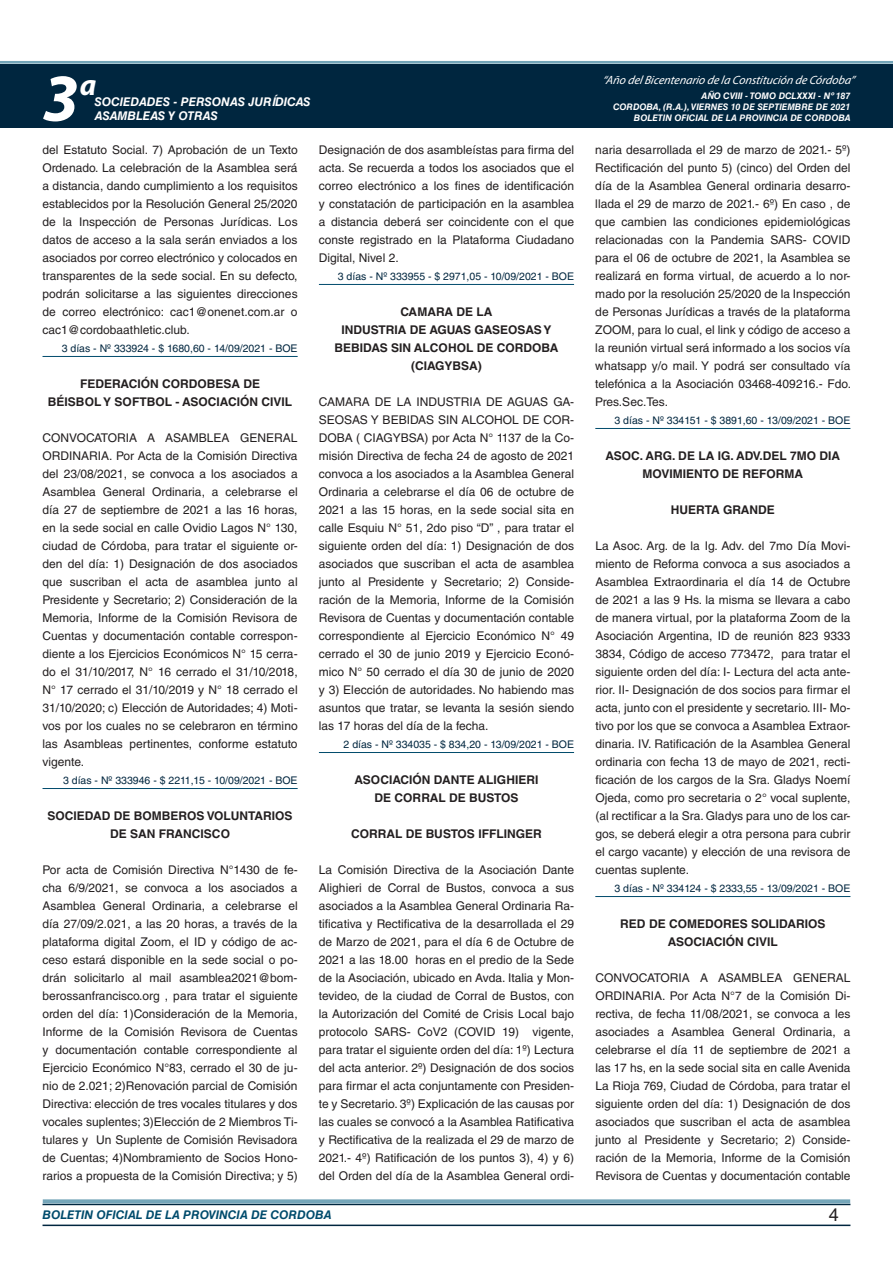
<style>
.page{position:relative;width:893px;height:1263px;background:#fff}
.page>*{position:absolute;margin:0;border:0;box-sizing:border-box;transform-origin:0 0}
.t1{font:italic 700 67.5px "Myriad Pro";color:#fff}
.t2{font:italic 700 30px "Myriad Pro";color:#fff}
.t3{font:18px "Helvetica LT Std";color:#231f20}
.t4{font:12px/18px "Helvetica LT Std";color:#231f20;text-align:justify}
.t5{font:700 12px/18px "Helvetica LT Std";color:#231f20}
.t6{font:italic 12px "Myriad Pro";color:#fff}
.t7{font:italic 700 12px "Helvetica LT Std";color:#fff}
.t8{font:italic 700 12px "Helvetica LT Std";color:#004b6c}
.t9{font:10.5px "Helvetica LT Std";color:#00263f}
.t10{font:italic 700 9px/10.8px "Helvetica LT Std";color:#fff;text-align:right}
</style>
<div class="page">
<div style="left:0;top:61px;width:893px;height:6px;background:#fff;opacity:.75"></div>
<div style="left:0;top:64px;width:893px;height:64px;background:#00263f"></div>
<hr style="left:43px;top:1224px;width:807px;height:2px;background:#00263f">
<div style="left:42px;top:1198px;width:809px;height:8px;background:#fff;opacity:.75"></div>
<hr style="left:43px;top:356px;width:255px;height:1px;background:#004b6c">
<hr style="left:43px;top:788px;width:255px;height:1px;background:#004b6c">
<hr style="left:319px;top:284px;width:255px;height:1px;background:#004b6c">
<hr style="left:319px;top:752px;width:255px;height:1px;background:#004b6c">
<hr style="left:595px;top:428px;width:255px;height:1px;background:#004b6c">
<hr style="left:595px;top:896px;width:255px;height:1px;background:#004b6c">
<h1 class="t1" style="left:43px;top:54px;width:38px">3</h1>
<h2 class="t2" style="left:80px;top:66px;width:18px">a</h2>
<p class="t7" style="left:95px;top:94px;width:217px">SOCIEDADES - PERSONAS JURÍDICAS</p>
<p class="t7" style="left:95px;top:109px;width:125px">ASAMBLEAS Y OTRAS</p>
<p class="t4" style="left:43px;top:141px;width:257px">del Estatuto Social. 7) Aprobación de un Texto Ordenado. La celebración de la Asamblea será a distancia, dando cumplimiento a los requisitos establecidos por la Resolución General 25/2020 de la Inspección de Personas Jurídicas. Los datos de acceso a la sala serán enviados a los asociados por correo electrónico y colocados en transparentes de la sede social. En su defecto, podrán solicitarse a las siguientes direcciones de correo electrónico: cac1@onenet.com.ar o cac1@cordobaathletic.club.</p>
<p class="t9" style="left:62px;top:342px;width:237px">3 días - Nº 333924 - $ 1680,60 - 14/09/2021 - BOE</p>
<p class="t5" style="left:80px;top:374px;width:65px">FEDERACIÓN</p>
<p class="t5" style="left:48px;top:374px;width:214px;text-indent:114px">CORDOBESA DE<br>BÉISBOL Y SOFTBOL - ASOCIACIÓN</p>
<p class="t5" style="left:262px;top:392px;width:32px">CIVIL</p>
<p class="t4" style="left:43px;top:429px;width:257px">CONVOCATORIA A ASAMBLEA GENERAL ORDINARIA. Por Acta de la Comisión Directiva del 23/08/2021, se convoca a los asociados a Asamblea General Ordinaria, a celebrarse el día 27 de septiembre de 2021 a las 16 horas, en la sede social en calle Ovidio Lagos N° 130, ciudad de Córdoba, para tratar el siguiente or&shy;den del día: 1) Designación de dos asociados que suscriban el acta de asamblea junto al Presidente y Secretario; 2) Consideración de la Memoria, Informe de la Comisión Revisora de Cuentas y documentación contable correspon&shy;diente a los Ejercicios Económicos N° 15 cerra&shy;do el 31/10/2017, N° 16 cerrado el 31/10/2018, N° 17 cerrado el 31/10/2019 y N° 18 cerrado el 31/10/2020; c) Elección de Autoridades; 4) Moti&shy;vos por los cuales no se celebraron en término las Asambleas pertinentes, conforme estatuto vigente.</p>
<p class="t9" style="left:63px;top:774px;width:236px">3 días - Nº 333946 - $ 2211,15 - 10/09/2021 - BOE</p>
<p class="t5" style="left:48px;top:806px;width:247px;text-align:center">SOCIEDAD DE BOMBEROS VOLUNTARIOS<br>DE SAN FRANCISCO</p>
<p class="t4" style="left:43px;top:861px;width:257px">Por acta de Comisión Directiva N°1430 de fe&shy;cha 6/9/2021, se convoca a los asociados a Asamblea General Ordinaria, a celebrarse el día 27/09/2.021, a las 20 horas, a través de la plataforma digital Zoom, el ID y código de ac&shy;ceso estará disponible en la sede social o po&shy;drán solicitarlo al mail asamblea2021@bom&shy;berossanfrancisco.org , para tratar el siguiente orden del día: 1)Consideración de la Memoria, Informe de la Comisión Revisora de Cuentas y documentación contable correspondiente al Ejercicio Económico N°83, cerrado el 30 de ju&shy;nio de 2.021; 2)Renovación parcial de Comisión Directiva: elección de tres vocales titulares y dos vocales suplentes; 3)Elección de 2 Miembros Ti&shy;tulares y Un Suplente de Comisión Revisadora de Cuentas; 4)Nombramiento de Socios Hono&shy;rarios a propuesta de la Comisión Directiva; y 5)</p>
<p class="t4" style="left:319px;top:141px;width:257px">Designación de dos asambleístas para firma del acta. Se recuerda a todos los asociados que el correo electrónico a los fines de identificación y constatación de participación en la asamblea a distancia deberá ser coincidente con el que conste registrado en la Plataforma Ciudadano Digital, Nivel 2.</p>
<p class="t9" style="left:338px;top:270px;width:238px">3 días - Nº 333955 - $ 2971,05 - 10/09/2021 - BOE</p>
<p class="t5" style="left:334px;top:302px;width:225px;text-align:center">CAMARA DE LA<br>IN DUSTRIA DE AGUAS GASEOSAS Y<br>BEBIDAS SIN ALCOHOL DE CORDOBA (CIAGYBSA)</p>
<p class="t4" style="left:319px;top:393px;width:257px">CAMARA DE LA INDUSTRIA DE AGUAS GA-SEOSAS Y BEBIDAS SIN ALCOHOL DE COR-DOBA ( CIAGYBSA) por Acta N° 1137 de la Co&shy;misión Directiva de fecha 24 de agosto de 2021 convoca a los asociados a la Asamblea General Ordinaria a celebrarse el día 06 de octubre de 2021 a las 15 horas, en la sede social sita en calle Esquiu N° 51, 2do piso “D” , para tratar el siguiente orden del día: 1) Designación de dos asociados que suscriban el acta de asamblea junto al Presidente y Secretario; 2) Conside&shy;ración de la Memoria, Informe de la Comisión Revisora de Cuentas y documentación contable correspondiente al Ejercicio Económico N° 49 cerrado el 30 de junio 2019 y Ejercicio Econó&shy;mico N° 50 cerrado el día 30 de junio de 2020 y 3) Elección de autoridades. No habiendo mas asuntos que tratar, se levanta la sesión siendo las 17 horas del día de la fecha.</p>
<p class="t9" style="left:344px;top:738px;width:232px">2 días - Nº 334035 - $ 834,20 - 13/09/2021 - BOE</p>
<p class="t5" style="left:355px;top:770px;width:18px">ASOC</p>
<p class="t5" style="left:375px;top:770px;width:165px;text-indent:14px">IACIÓN DANTE ALIGHIERI<br>DE CORRAL</p>
<p class="t5" style="left:449px;top:788px;width:38px">DE BUSTOS</p>
<p class="t5" style="left:351px;top:824px;width:192px">CORRAL DE BUSTOS IFFLINGER</p>
<p class="t4" style="left:319px;top:861px;width:257px">La Comisión Directiva de la Asociación Dante Alighieri de Corral de Bustos, convoca a sus asociados a la Asamblea General Ordinaria Ra&shy;tificativa y Rectificativa de la desarrollada el 29 de Marzo de 2021, para el día 6 de Octubre de 2021 a las 18.00 horas en el predio de la Sede de la Asociación, ubicado en Avda. Italia y Mon&shy;tevideo, de la ciudad de Corral de Bustos, con la Autorización del Comité de Crisis Local bajo protocolo SARS- CoV2 (COVID 19) vigente, para tratar el siguiente orden del día: 1º) Lectura del acta anterior. 2º) Designación de dos socios para firmar el acta conjuntamente con Presiden&shy;te y Secretario. 3º) Explicación de las causas por las cuales se convocó a la Asamblea Ratificativa y Rectificativa de la realizada el 29 de marzo de 2021.- 4º) Ratificación de los puntos 3), 4) y 6) del Orden del día de la Asamblea General ordi-</p>
<p class="t6" style="left:603px;top:72px;width:254px">“Año delBicentenario de la Constitución de Córdoba”</p>
<p class="t10" style="left:613px;top:91px;width:239px">AÑO CVIII - TOMO DCLXXXI - Nº 187<br>CORDOBA, (R.A.), VIERNES 10 DE SEPTIEMBRE DE 2021<br>BOLETIN OFICIAL DE LA PROVINCIA DE CORDOBA</p>
<p class="t4" style="left:595px;top:141px;width:257px">naria desarrollada el 29 de marzo de 2021.- 5º)<br>Rectificación del punto 5) (cinco) del Orden del día de la Asamblea General ordinaria desarro&shy;llada el 29 de marzo de 2021.- 6º) En caso , de que cambien las condiciones epidemiológicas relacionadas con la Pandemia SARS- COVID para el 06 de octubre de 2021, la Asamblea se realizará en forma virtual, de acuerdo a lo nor&shy;mado por la resolución 25/2020 de la Inspección de Personas Jurídicas a través de la plataforma ZOOM, para lo cual, el link y código de acceso a la reunión virtual será informado a los socios vía whatsapp y/o mail. Y podrá ser consultado vía telefónica a la Asociación 03468-409216.- Fdo.<br>Pres.Sec.Tes.</p>
<p class="t9" style="left:615px;top:414px;width:237px">3 días - Nº 334151 - $ 3891,60 - 13/09/2021 - BOE</p>
<p class="t5" style="left:605px;top:446px;width:236px;text-align:center">ASOC. ARG. DE LA IG. ADV.DEL 7MO DIA<br>MOVIMIENTO DE REFORMA</p>
<p class="t5" style="left:671px;top:500px;width:105px">HUERTA GRANDE</p>
<p class="t4" style="left:595px;top:537px;width:257px">La Asoc. Arg. de la Ig. Adv. del 7mo Día Movi&shy;miento de Reforma convoca a sus asociados a Asamblea Extraordinaria el día 14 de Octubre de 2021 a las 9 Hs. la misma se llevara a cabo de manera virtual, por la plataforma Zoom de la Asociación Argentina, ID de reunión 823 9333<br>3834, Código de acceso 773472, para tratar el siguiente orden del día: I- Lectura del acta ante&shy;rior. II- Designación de dos socios para firmar el acta, junto con el presidente y secretario. III- Mo&shy;tivo por los que se convoca a Asamblea Extraor&shy;dinaria. IV. Ratificación de la Asamblea General ordinaria con fecha 13 de mayo de 2021, recti&shy;ficación de los cargos de la Sra. Gladys Noemí Ojeda, como pro secretaria o 2° vocal suplente, (al rectificar a la Sra. Gladys para uno de los car&shy;gos, se deberá elegir a otra persona para cubrir el cargo vacante) y elección de una revisora de cuentas suplente.</p>
<p class="t9" style="left:615px;top:882px;width:237px">3 días - Nº 334124 - $ 2333,55 - 13/09/2021 - BOE</p>
<p class="t5" style="left:668px;top:914px;width:159px;text-indent:-48px">RED DE COMEDORES SOLIDARIOS<br>ASOCIACIÓN</p>
<p class="t5" style="left:747px;top:932px;width:32px">CIVIL</p>
<p class="t4" style="left:595px;top:969px;width:257px">CONVOCATORIA A ASAMBLEA GENERAL ORDINARIA. Por Acta N°7 de la Comisión Di&shy;rectiva, de fecha 11/08/2021, se convoca a les asociades a Asamblea General Ordinaria, a celebrarse el día 11 de septiembre de 2021 a las 17 hs, en la sede social sita en calle Avenida La Rioja 769, Ciudad de Córdoba, para tratar el siguiente orden del día: 1) Designación de dos asociados que suscriban el acta de asamblea junto al Presidente y Secretario; 2) Conside&shy;ración de la Memoria, Informe de la Comisión Revisora de Cuentas y documentación contable</p>
<p class="t8" style="left:43px;top:1208px;width:290px">BOLETIN OFICIAL DE LA PROVINCIA DE CORDOBA</p>
<h3 class="t3" style="left:829px;top:1204px;width:12px">4</h3>
</div>
